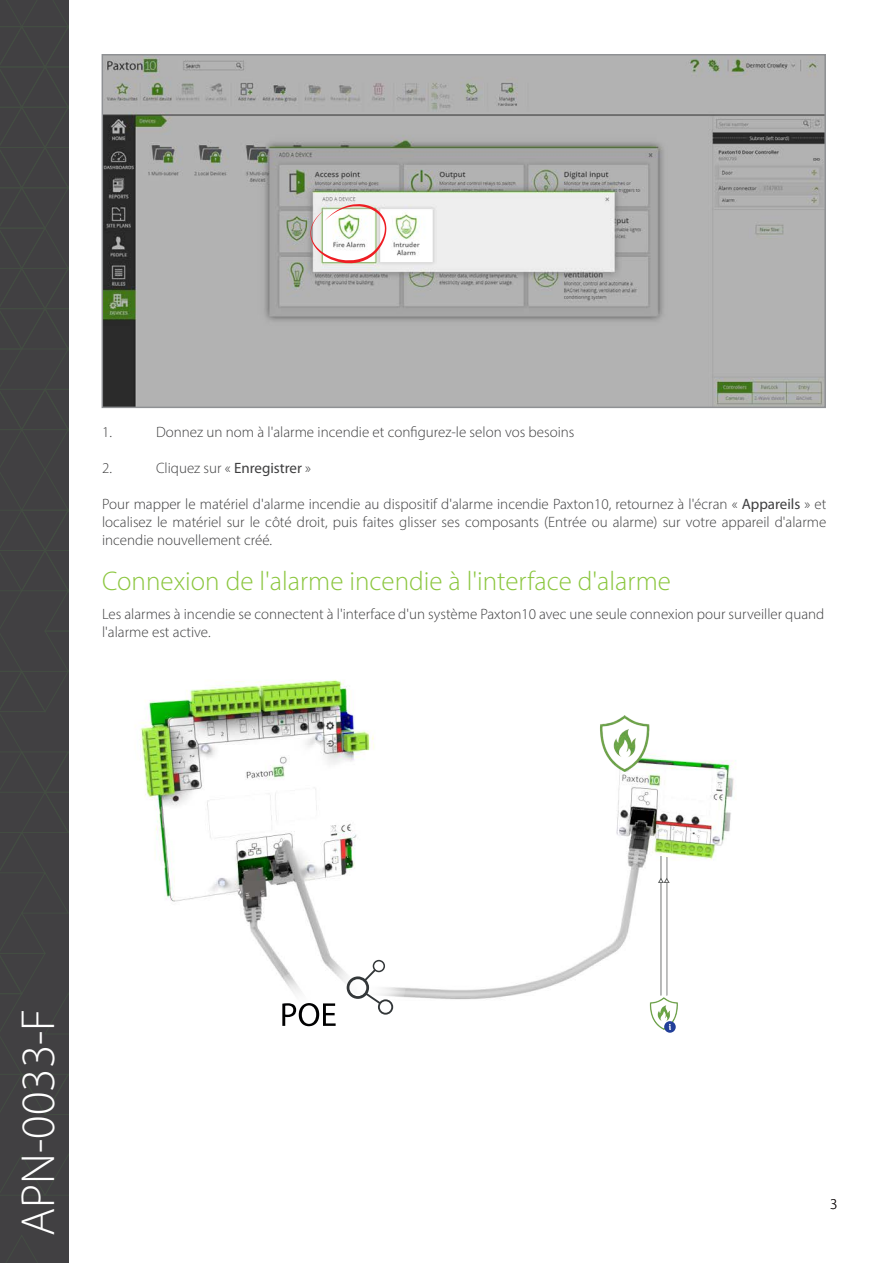
<style>
.page{position:relative;width:893px;height:1263px;background:#fff}
.page>*{position:absolute;margin:0;border:0;box-sizing:border-box;transform-origin:0 0}
.t1{font:300 48px "Myriad Pro";color:#fff}
.t2{font:300 27px "Myriad Pro";color:#8bc63e}
.t3{font:300 15px/18px "Myriad Pro";color:#3e3e3f;text-align:justify}
.t4{font:300 15px "Myriad Pro";color:#231f20}
.s1{font-weight:400}
</style>
<div class="page">
<div style="left:0;top:0;width:69px;height:1263px;background:#414042"></div>
<svg style="left:7px;top:1235px;width:31px;height:28px"></svg>
<svg style="left:0;top:0;width:68px;height:1196px"></svg>
<img style="left:105px;top:57px;width:718px;height:348px">
<div style="left:102px;top:54px;width:724px;height:354px;border:2px solid #8f9194"></div>
<svg style="left:310px;top:204px;width:76px;height:60px"></svg>
<img style="left:140px;top:679px;width:596px;height:354px">
<svg style="left:322px;top:942px;width:84px;height:84px"></svg>
<svg style="left:267px;top:960px;width:126px;height:73px"></svg>
<hr style="left:660px;top:856px;width:1px;height:139px;background:#666968">
<hr style="left:661px;top:856px;width:1px;height:139px;background:#d0d1d1">
<hr style="left:666px;top:857px;width:1px;height:138px;background:#d0d1d1">
<svg style="left:658px;top:878px;width:12px;height:5px"></svg>
<img style="left:647px;top:997px;width:32px;height:32px">
<svg style="left:664px;top:1021px;width:12px;height:12px"></svg>
<svg style="left:649px;top:999px;width:29px;height:31px"></svg>
<img style="left:595px;top:715px;width:57px;height:57px">
<p class="t3" style="left:102px;top:422px;width:11px">1.</p>
<p class="t3" style="left:156px;top:422px;width:420px">Donnez un nom à l'alarme incendie et configurez-le selon vos besoins</p>
<p class="t3" style="left:102px;top:458px;width:11px">2.</p>
<p class="t3" style="left:156px;top:458px;width:157px">Cliquez sur « <span class="s1">Enregistrer</span> »</p>
<p class="t3" style="left:102px;top:494px;width:726px">Pour mapper le matériel d'alarme incendie au dispositif d'alarme incendie Paxton10, retournez à l'écran « <span class="s1">Appareils</span> » et localisez le matériel sur le côté droit, puis faites glisser ses composants (Entrée ou alarme) sur votre appareil d'alarme incendie nouvellement créé.</p>
<p class="t2" style="left:102px;top:565px;width:570px">Connexion de l'alarme incendie à l'interface d'alarme</p>
<p class="t3" style="left:102px;top:605px;width:724px">Les alarmes à incendie se connectent à l'interface d'un système Paxton10 avec une seule connexion pour surveiller quand l'alarme est active.</p>
<h1 class="t1" style="left:9px;top:1236px;width:229px;rotate:-90deg">APN-0033-F</h1>
<p class="t4" style="left:830px;top:1195px;width:9px">3</p>
</div>
